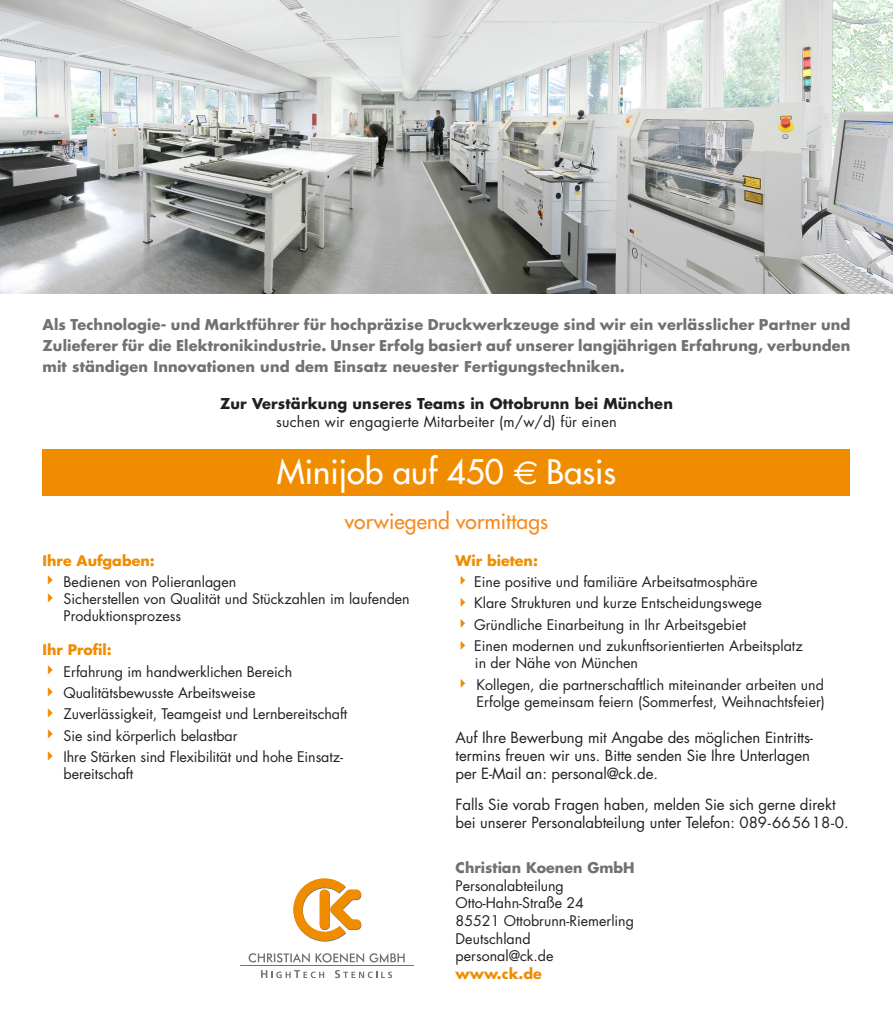
<style>
.page{position:relative;width:893px;height:1021px;background:#fff}
.page>*{position:absolute;margin:0;border:0;box-sizing:border-box;transform-origin:0 0}
.t1{font:33px "Futura";color:#fff}
.t2{font:21px "Futura";letter-spacing:.005em;color:#f68b1f}
.t3{font:15px/18px "Futura";letter-spacing:-.005em;color:#231f20}
.t4{font:700 14.55px/21px "Futura";letter-spacing:.01em;color:#707172;text-align:justify}
.t5{font:700 14.55px "Futura";letter-spacing:.01em;color:#231f20}
.t6{font:14.55px "Futura";letter-spacing:.01em;color:#231f20}
.t7{font:14.25px/17.1px "Futura";color:#231f20}
.t8{font:700 14.25px "Futura";color:#f08c00}
.t9{font:700 14.25px "Futura";color:#707172}
.s1{font-family:"Euro Sans"}
.s2{color:#f08c00}
</style>
<div class="page">
<img style="left:0;top:0;width:893px;height:293px">
<div style="left:43px;top:449px;width:807px;height:47px;background:#f08c00"></div>
<svg style="left:249px;top:953px;width:156px;height:9px"></svg>
<svg style="left:261px;top:970px;width:63px;height:8px"></svg>
<svg style="left:335px;top:970px;width:57px;height:8px"></svg>
<hr style="left:240px;top:965px;width:173px;height:1px;background:#707172">
<svg style="left:293px;top:878px;width:68px;height:63px"></svg>
<p class="t4" style="left:43px;top:314px;width:809px">Als Technologie- und Marktführer für hochpräzise Druckwerkzeuge sind wir ein verlässlicher Partner und Zulieferer für die Elektronikindustrie. Unser Erfolg basiert auf unserer langjährigen Erfahrung, verbunden mit ständigen Innovationen und dem Einsatz neuester Fertigungstechniken.</p>
<p class="t5" style="left:220px;top:394px;width:454px">Zur Verstärkung unseres Teams in Ottobrunn bei München</p>
<p class="t6" style="left:276px;top:412px;width:342px">suchen wir engagierte Mitarbeiter (m/w/d) für einen</p>
<h1 class="t1" style="left:277px;top:450px;width:341px">Minijob auf 450 <span class="s1">E</span> Basis</h1>
<h2 class="t2" style="left:345px;top:507px;width:205px">vorwiegend vormittags</h2>
<p class="t8" style="left:455px;top:550px;width:84px">Wir bieten:</p>
<p class="t7" style="left:455px;top:573px;width:304px"><span class="s2">✔</span> Eine positive und familiäre Arbeitsatmosphäre</p>
<p class="t7" style="left:455px;top:594px;width:308px"><span class="s2">✔</span> Klare Strukturen und kurze Entscheidungswege</p>
<p class="t7" style="left:455px;top:616px;width:292px"><span class="s2">✔</span> Gründliche Einarbeitung in Ihr Arbeitsgebiet</p>
<p class="t7" style="left:475px;top:637px;width:329px;text-indent:-19px"><span class="s2">✔</span> Einen modernen und zukunftsorientierten Arbeitsplatz in der Nähe von München</p>
<p class="t7" style="left:455px;top:676px;width:371px;text-align:right"><span class="s2">✔</span> Kollegen, die partnerschaftlich miteinander arbeiten und<br>Erfolge gemeinsam feiern (Sommerfest, Weihnachtsfeier)</p>
<p class="t3" style="left:455px;top:728px;width:359px">Auf Ihre Bewerbung mit Angabe des möglichen Eintritts&shy;termins freuen wir uns. Bitte senden Sie Ihre Unterlagen per E-Mail an: personal@ck.de.</p>
<p class="t3" style="left:455px;top:795px;width:395px">Falls Sie vorab Fragen haben, melden Sie sich gerne direkt bei unserer Personalabteilung unter Telefon: 089-665618-0.</p>
<p class="t8" style="left:43px;top:550px;width:114px">Ihre Aufgaben:</p>
<p class="t7" style="left:43px;top:573px;width:195px"><span class="s2">✔</span> Bedienen von Polieranlagen</p>
<p class="t7" style="left:64px;top:590px;width:348px;text-indent:-21px"><span class="s2">✔</span> Sicherstellen von Qualität und Stückzahlen im laufenden<br>Produktionsprozess</p>
<p class="t8" style="left:43px;top:640px;width:71px">Ihr Profil:</p>
<p class="t7" style="left:43px;top:663px;width:251px"><span class="s2">✔</span> Erfahrung im handwerklichen Bereich</p>
<p class="t7" style="left:43px;top:684px;width:214px"><span class="s2">✔</span> Qualitätsbewusste Arbeitsweise</p>
<p class="t7" style="left:43px;top:705px;width:306px"><span class="s2">✔</span> Zuverlässigkeit, Teamgeist und Lernbereitschaft</p>
<p class="t7" style="left:43px;top:727px;width:196px"><span class="s2">✔</span> Sie sind körperlich belastbar</p>
<p class="t7" style="left:64px;top:748px;width:281px;text-indent:-21px"><span class="s2">✔</span> Ihre Stärken sind Flexibilität und hohe Einsatz&shy;bereitschaft</p>
<p class="t9" style="left:456px;top:858px;width:180px">Christian Koenen GmbH</p>
<p class="t7" style="left:456px;top:877px;width:180px;line-height:17.5px">Personalabteilung<br>Otto-Hahn-Straße 24<br>85521 Ottobrunn-Riemerling<br>Deutschland<br>personal@ck.de</p>
<p class="t8" style="left:456px;top:963px;width:88px">www.ck.de</p>
</div>
